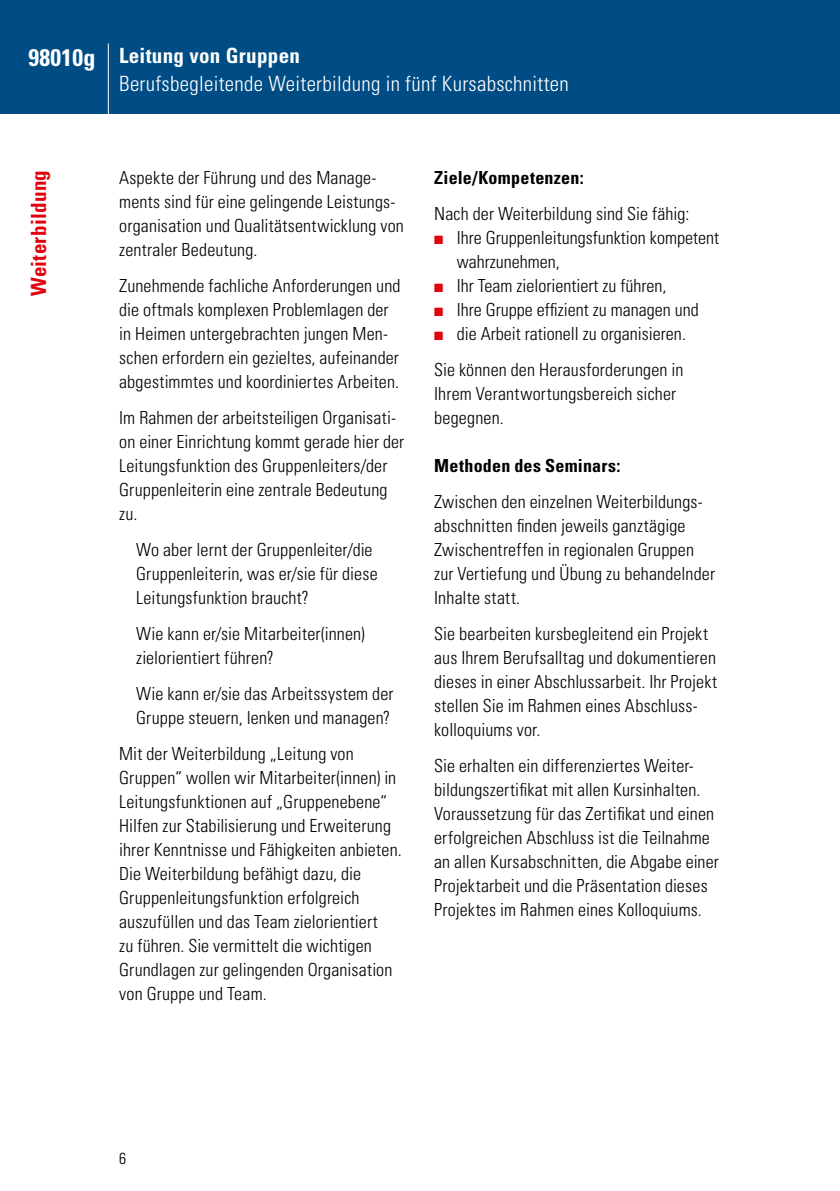
<style>
.page{position:relative;width:840px;height:1191px;background:#fff}
.page>*{position:absolute;margin:0;border:0;box-sizing:border-box;transform-origin:0 0}
.t1{font:700 condensed 24px "Univers";letter-spacing:.015em;color:#fff}
.t2{font:300 condensed 21px "Univers";letter-spacing:.015em;color:#fff}
.t3{font:700 condensed 21px "Univers";letter-spacing:.015em;color:#fff}
.t4{font:700 condensed 21px "Univers";letter-spacing:.015em;color:#e3000f}
.t5{font:300 condensed 18px/24px "Univers";letter-spacing:.01em;color:#000}
.t6{font:700 condensed 18px "Univers";letter-spacing:.015em;color:#000}
.t7{font:300 condensed 16px "Univers";color:#000}
.s1{color:#e3000f}
</style>
<div class="page">
<div style="left:0;top:0;width:839px;height:113px;background:#004c85"></div>
<hr style="left:108px;top:43px;width:1px;height:80px;background:#fff">
<h1 class="t1" style="left:28px;top:42px;width:69px">98010g</h1>
<p class="t3" style="left:119px;top:43px;width:182px">Leitung von Gruppen</p>
<p class="t2" style="left:119px;top:71px;width:451px">Berufsbegleitende Weiterbildung in fünf Kursabschnitten</p>
<p class="t4" style="left:26px;top:296px;width:127px;rotate:-90deg">Weiterbildung</p>
<p class="t5" style="left:119px;top:166px;width:286px">Aspekte der Führung und des Manage&shy;ments sind für eine gelingende Leistungs&shy;organisation und Qualitätsentwicklung von zentraler Bedeutung.</p>
<p class="t5" style="left:119px;top:273px;width:283px">Zunehmende fachliche Anforderungen und die oftmals komplexen Problemlagen der in Heimen untergebrachten jungen Men&shy;schen erfordern ein gezieltes, aufeinander abgestimmtes und koordiniertes Arbeiten.</p>
<p class="t5" style="left:119px;top:405px;width:286px">Im Rahmen der arbeitsteiligen Organisati&shy;on einer Einrichtung kommt gerade hier der Leitungsfunktion des Gruppenleiters/der Gruppenleiterin eine zentrale Bedeutung zu.</p>
<p class="t5" style="left:136px;top:537px;width:243px">Wo aber lernt der Gruppenleiter/die<br>Gruppenleiterin, was er/sie für diese<br>Leitungsfunktion braucht?</p>
<p class="t5" style="left:136px;top:621px;width:230px">Wie kann er/sie Mitarbeiter(innen) zielorientiert führen?</p>
<p class="t5" style="left:136px;top:681px;width:259px">Wie kann er/sie das Arbeitssystem der<br>Gruppe steuern, lenken und managen?</p>
<p class="t5" style="left:119px;top:741px;width:284px">Mit der Weiterbildung „Leitung von Gruppen“ wollen wir Mitarbeiter(innen) in Leitungsfunktionen auf „Gruppenebene“ Hilfen zur Stabilisierung und Erweiterung ihrer Kenntnisse und Fähigkeiten anbieten.<br>Die Weiterbildung befähigt dazu, die Gruppenleitungsfunktion erfolgreich auszufüllen und das Team zielorientiert<br>zu führen. Sie vermittelt die wichtigen Grundlagen zur gelingenden Organisation von Gruppe und Team.</p>
<p class="t6" style="left:434px;top:166px;width:151px">Ziele/Kompetenzen:</p>
<p class="t5" style="left:434px;top:201px;width:256px">Nach der Weiterbildung sind Sie fähig:</p>
<p class="t5" style="left:456px;top:225px;width:263px;text-indent:-23px"><span class="s1">■</span> Ihre Gruppenleitungsfunktion kompetent wahrzunehmen,</p>
<p class="t5" style="left:434px;top:273px;width:234px"><span class="s1">■</span> Ihr Team zielorientiert zu führen,</p>
<p class="t5" style="left:434px;top:297px;width:266px"><span class="s1">■</span> Ihre Gruppe effizient zu managen und</p>
<p class="t5" style="left:434px;top:315px;width:253px;line-height:36px"><span class="s1">■</span> die Arbeit rationell zu organisieren.<br>Sie können den Herausforderungen in</p>
<p class="t5" style="left:434px;top:381px;width:243px">Ihrem Verantwortungsbereich sicher begegnen.</p>
<p class="t6" style="left:434px;top:455px;width:188px">Methoden des Seminars:</p>
<p class="t5" style="left:434px;top:489px;width:282px">Zwischen den einzelnen Weiterbildungs&shy;abschnitten finden jeweils ganztägige Zwischentreffen in regionalen Gruppen zur Vertiefung und Übung zu behandelnder Inhalte statt.</p>
<p class="t5" style="left:434px;top:621px;width:284px">Sie bearbeiten kursbegleitend ein Projekt aus Ihrem Berufsalltag und dokumentieren dieses in einer Abschlussarbeit. Ihr Projekt stellen Sie im Rahmen eines Abschluss&shy;kolloquiums vor.</p>
<p class="t5" style="left:434px;top:753px;width:286px">Sie erhalten ein differenziertes Weiter&shy;bildungszertifikat mit allen Kursinhalten.<br>Voraussetzung für das Zertifikat und einen erfolgreichen Abschluss ist die Teilnahme an allen Kursabschnitten, die Abgabe einer Projektarbeit und die Präsentation dieses Projektes im Rahmen eines Kolloquiums.</p>
<p class="t7" style="left:119px;top:1148px;width:9px">6</p>
</div>
